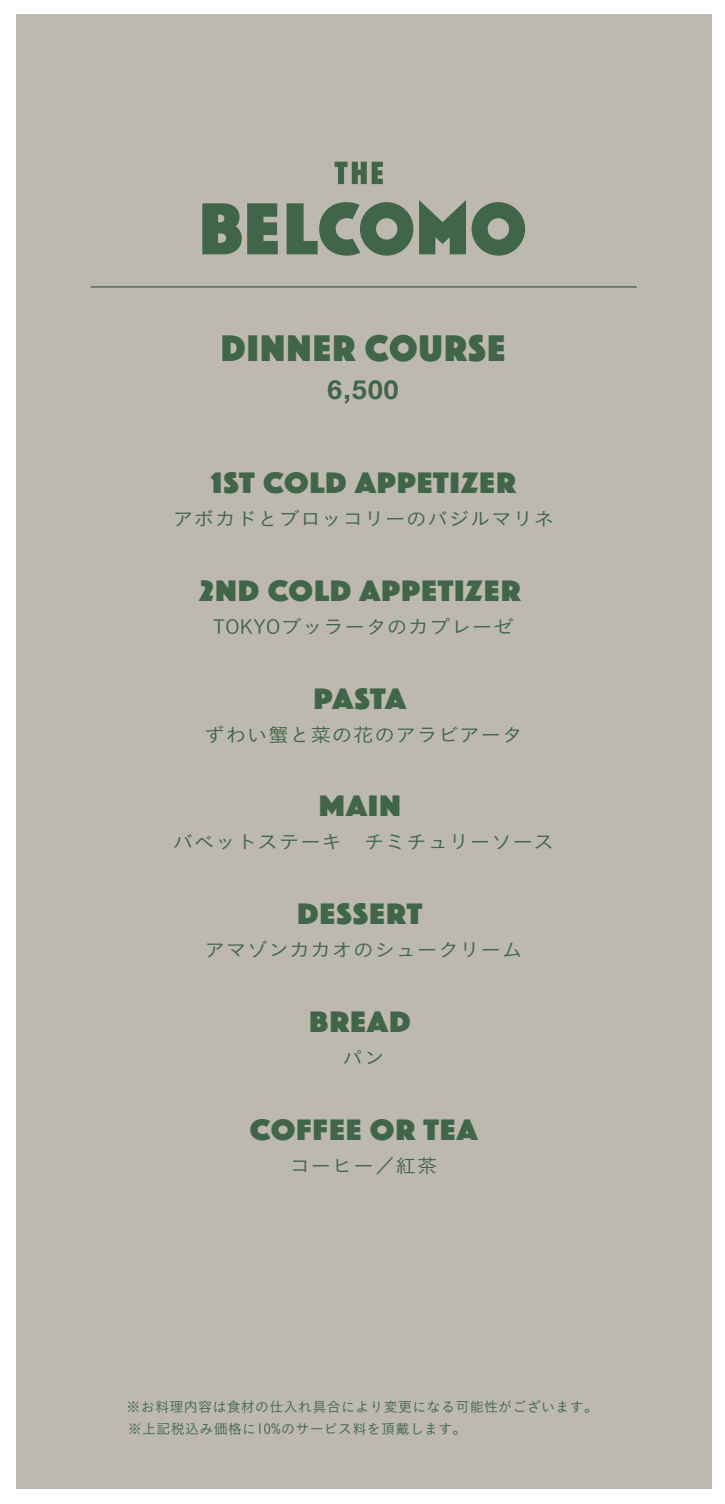
<style>
.page{position:relative;width:725px;height:1504px;background:#fff}
.page>*{position:absolute;margin:0;border:0;box-sizing:border-box;transform-origin:0 0}
.t1{font:38.5px "Phosphate Solid";letter-spacing:.045em;color:#416548}
.t2{font:30.8px "Phosphate Solid";letter-spacing:.035em;color:#416548;scale:1.08 1}
.t3{font:700 26.25px "Helvetica Neue";color:#416548}
.t4{font:19.25px "Koburina Go W3";letter-spacing:.02em;color:#416548;scale:1.08 1}
.t5{font:14px/22.1px "Koburina Go W3";letter-spacing:.02em;color:#416548}
</style>
<div class="page">
<div style="left:16px;top:15px;width:695px;height:1473px;background:#bdb9b0"></div>
<svg style="left:202px;top:203px;width:75px;height:51px"></svg>
<svg style="left:419px;top:200px;width:106px;height:55px"></svg>
<svg style="left:286px;top:202px;width:127px;height:53px"></svg>
<svg style="left:334px;top:162px;width:48px;height:22px"></svg>
<hr style="left:91px;top:286px;width:545px;height:1px;background:#416548">
<h1 class="t1" style="left:221px;top:321px;width:285px">DINNER COURSE</h1>
<h3 class="t3" style="left:327px;top:369px;width:72px">6,500</h3>
<h2 class="t2" style="left:211px;top:461px;width:283px">1ST COLD APPETIZER</h2>
<p class="t4" style="left:172px;top:507px;width:355px">アボカドとブロッコリーのバジルマリネ</p>
<h2 class="t2" style="left:199px;top:568px;width:298px">2ND COLD APPETIZER</h2>
<p class="t4" style="left:213px;top:614px;width:280px">TOKYOブッラータのカプレーゼ</p>
<h2 class="t2" style="left:314px;top:676px;width:87px">PASTA</h2>
<p class="t4" style="left:204px;top:722px;width:296px">ずわい蟹と菜の花のアラビアータ</p>
<h2 class="t2" style="left:319px;top:784px;width:77px">MAIN</h2>
<p class="t4" style="left:172px;top:830px;width:355px">バベットステーキ　チミチュリーソース</p>
<h2 class="t2" style="left:297px;top:891px;width:117px">DESSERT</h2>
<p class="t4" style="left:204px;top:937px;width:296px">アマゾンカカオのシュークリーム</p>
<h2 class="t2" style="left:309px;top:999px;width:95px">BREAD</h2>
<p class="t4" style="left:342px;top:1045px;width:40px">パン</p>
<h2 class="t2" style="left:250px;top:1107px;width:212px">COFFEE OR TEA</h2>
<p class="t4" style="left:289px;top:1153px;width:139px">コーヒー／紅茶</p>
<p class="t5" style="left:127px;top:1395px;width:472px">※お料理内容は食材の仕入れ具合により変更になる可能性がございます。※上記税込み価格に10%のサービス料を頂戴します。</p>
</div>
